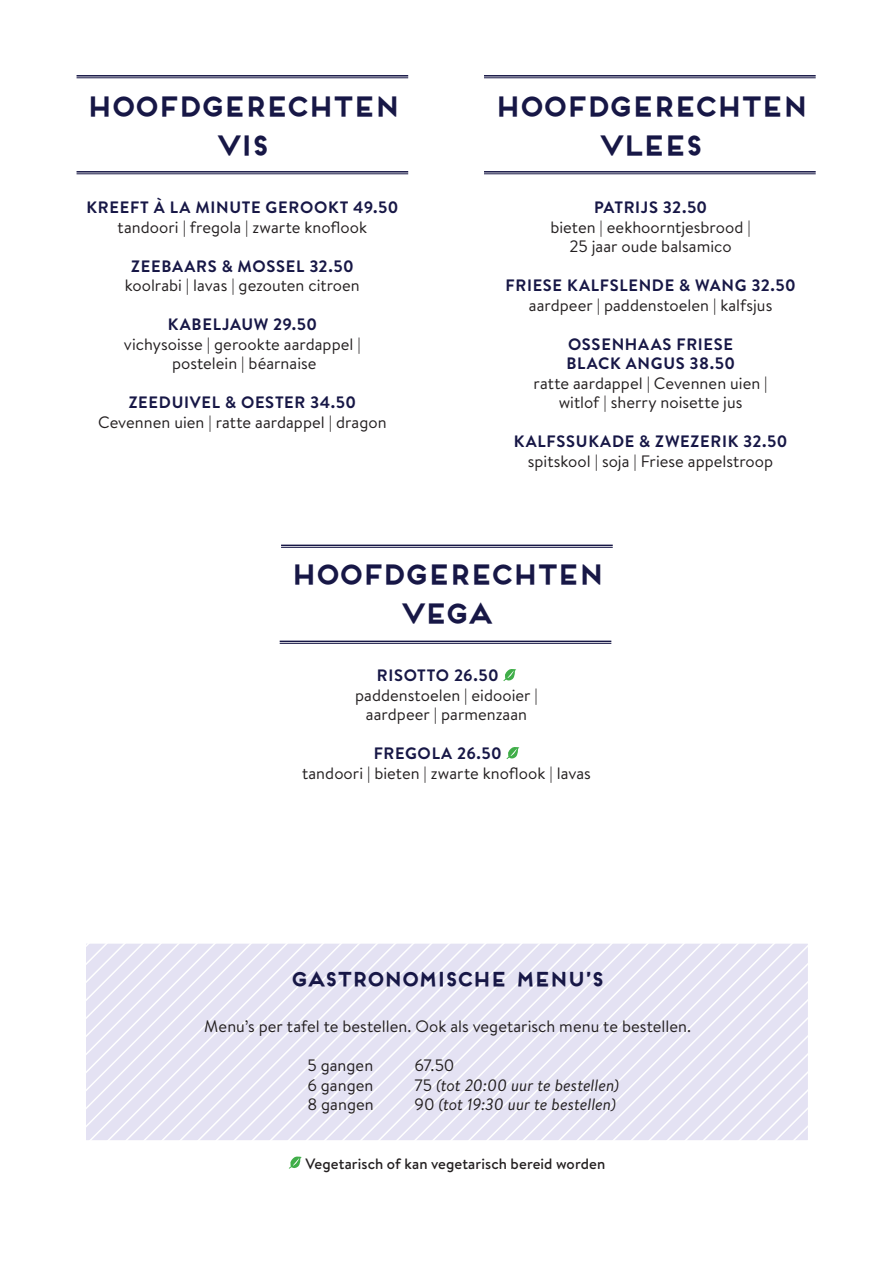
<style>
.page{position:relative;width:893px;height:1263px;background:#fff}
.page>*{position:absolute;margin:0;border:0;box-sizing:border-box;transform-origin:0 0}
.t1{font:700 27px/39px "Frontage";letter-spacing:-.185em;color:#171746;text-align:center}
.t2{font:700 19.5px "Frontage";letter-spacing:-.17em;color:#171746}
.t3{font:16.5px/19.5px "Brandon Text";color:#231f20;text-align:center}
.t4{font:700 16.5px/19.5px "Brandon Text";letter-spacing:.045em;color:#171746}
.t5{font:italic 16.5px "Brandon Text";color:#231f20}
.t6{font:700 16.5px "Brandon Text";letter-spacing:.025em;color:#171746}
.t7{font:500 15px "Brandon Text";letter-spacing:.005em;color:#231f20}
.s1{font-style:normal}
</style>
<div class="page">
<hr style="left:77px;top:174px;width:331px;height:1px;background:#171746">
<hr style="left:77px;top:171px;width:331px;height:2px;background:#171746">
<hr style="left:77px;top:78px;width:331px;height:1px;background:#171746">
<hr style="left:77px;top:75px;width:331px;height:2px;background:#171746">
<hr style="left:484px;top:174px;width:332px;height:1px;background:#171746">
<hr style="left:484px;top:171px;width:332px;height:2px;background:#171746">
<hr style="left:484px;top:78px;width:332px;height:1px;background:#171746">
<hr style="left:484px;top:75px;width:332px;height:2px;background:#171746">
<svg style="left:503px;top:669px;width:13px;height:12px"></svg>
<svg style="left:506px;top:747px;width:13px;height:12px"></svg>
<hr style="left:281px;top:547px;width:332px;height:1px;background:#171746">
<hr style="left:281px;top:545px;width:332px;height:1px;background:#171746">
<hr style="left:280px;top:643px;width:331px;height:1px;background:#171746">
<hr style="left:280px;top:641px;width:331px;height:1px;background:#171746">
<svg style="left:87px;top:945px;width:720px;height:194px;background:#e7e5f4"></svg>
<svg style="left:288px;top:1156px;width:14px;height:13px"></svg>
<h1 class="t1" style="left:84px;top:86px;width:318px">HOOFDGERECHTEN<br>VIS</h1>
<p class="t4" style="left:87px;top:197px;width:313px">KREEFT À LA MINUTE GEROOKT 49.50</p>
<p class="t3" style="left:118px;top:217px;width:251px">tandoori | fregola | zwarte knoflook</p>
<p class="t4" style="left:131px;top:256px;width:224px">ZEEBAARS &amp; MOSSEL 32.50</p>
<p class="t3" style="left:125px;top:275px;width:236px">koolrabi | lavas | gezouten citroen</p>
<p class="t4" style="left:168px;top:314px;width:151px">KABELJAUW 29.50</p>
<p class="t3" style="left:124px;top:334px;width:238px">vichysoisse | gerookte aardappel | postelein | béarnaise</p>
<p class="t4" style="left:129px;top:392px;width:229px">ZEEDUIVEL &amp; OESTER 34.50</p>
<p class="t3" style="left:98px;top:412px;width:290px">Cevennen uien | ratte aardappel | dragon</p>
<h1 class="t1" style="left:492px;top:86px;width:318px">HOOFDGERECHTEN<br>VLEES</h1>
<p class="t6" style="left:594px;top:196px;width:115px">PATRIJS 32.50</p>
<p class="t3" style="left:550px;top:217px;width:202px">bieten | eekhoorntjesbrood |<br>25 jaar oude balsamico</p>
<p class="t4" style="left:506px;top:275px;width:292px">FRIESE KALFSLENDE &amp; WANG 32.50</p>
<p class="t3" style="left:529px;top:295px;width:245px">aardpeer | paddenstoelen | kalfsjus</p>
<p class="t4" style="left:566px;top:334px;width:170px">OSSENHAAS FRIESE<br>BLACK ANGUS 38.50</p>
<p class="t3" style="left:534px;top:373px;width:235px">ratte aardappel | Cevennen uien | witlof | sherry noisette jus</p>
<p class="t4" style="left:514px;top:431px;width:275px">KALFSSUKADE &amp; ZWEZERIK 32.50</p>
<p class="t3" style="left:528px;top:451px;width:247px">spitskool | soja | Friese appelstroop</p>
<h1 class="t1" style="left:288px;top:554px;width:318px">HOOFDGERECHTEN<br>VEGA</h1>
<p class="t6" style="left:377px;top:664px;width:123px">RISOTTO 26.50</p>
<p class="t3" style="left:355px;top:685px;width:184px">paddenstoelen | eidooier | aardpeer | parmenzaan</p>
<p class="t4" style="left:374px;top:743px;width:130px">FREGOLA 26.50</p>
<p class="t3" style="left:302px;top:763px;width:290px">tandoori | bieten | zwarte knoflook | lavas</p>
<p class="t2" style="left:289px;top:967px;width:317px">GASTRONOMISCHE MENU’s</p>
<p class="t3" style="left:204px;top:1016px;width:488px">Menu’s per tafel te bestellen. Ook als vegetarisch menu te bestellen.</p>
<p class="t3" style="left:307px;top:1055px;width:67px">5 gangen</p>
<p class="t3" style="left:415px;top:1055px;width:42px">67.50</p>
<p class="t3" style="left:307px;top:1075px;width:68px">6 gangen</p>
<p class="t5" style="left:415px;top:1074px;width:206px"><span class="s1">75</span> (tot 20:00 uur te bestellen)</p>
<p class="t3" style="left:307px;top:1094px;width:68px">8 gangen</p>
<p class="t5" style="left:415px;top:1093px;width:203px"><span class="s1">90</span> (tot 19:30 uur te bestellen)</p>
<p class="t7" style="left:305px;top:1153px;width:301px">Vegetarisch of kan vegetarisch bereid worden</p>
</div>
